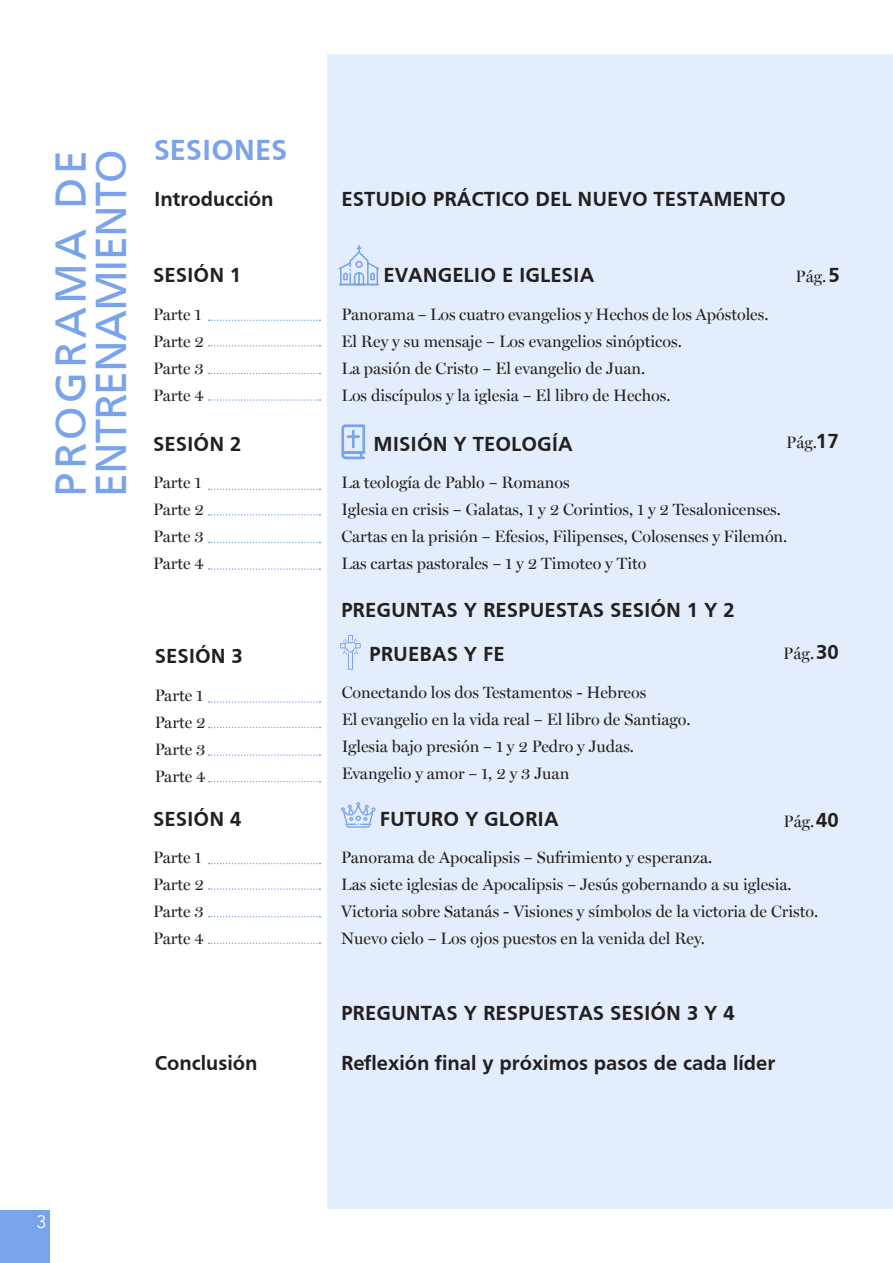
<style>
.page{position:relative;width:893px;height:1263px;background:#fff}
.page>*{position:absolute;margin:0;border:0;box-sizing:border-box;transform-origin:0 0}
.t1{font:45px/40.5px "Frutiger";letter-spacing:-.02em;color:#79a3eb}
.t2{font:700 30px "Frutiger";color:#79a3eb}
.t3{font:700 21px "Frutiger";color:#231f20}
.t4{font:18px "Avenir";color:#fff}
.t5{font:16.5px/27px "Miller Display Roman";color:#231f20}
</style>
<div class="page">
<div style="left:0;top:1211px;width:49px;height:52px;background:#79a3eb"></div>
<div style="left:328px;top:54px;width:565px;height:1155px;background:#e4edfb"></div>
<svg style="left:339px;top:245px;width:40px;height:40px"></svg>
<svg style="left:341px;top:424px;width:24px;height:35px"></svg>
<svg style="left:340px;top:635px;width:21px;height:35px"></svg>
<svg style="left:341px;top:802px;width:35px;height:26px"></svg>
<svg style="left:209px;top:320px;width:111px;height:1px"></svg>
<svg style="left:209px;top:489px;width:111px;height:1px"></svg>
<svg style="left:209px;top:701px;width:111px;height:2px"></svg>
<svg style="left:209px;top:863px;width:111px;height:1px"></svg>
<svg style="left:209px;top:345px;width:111px;height:2px"></svg>
<svg style="left:209px;top:514px;width:111px;height:2px"></svg>
<svg style="left:209px;top:727px;width:111px;height:1px"></svg>
<svg style="left:209px;top:888px;width:111px;height:2px"></svg>
<svg style="left:209px;top:373px;width:111px;height:1px"></svg>
<svg style="left:209px;top:542px;width:111px;height:1px"></svg>
<svg style="left:209px;top:754px;width:111px;height:2px"></svg>
<svg style="left:209px;top:916px;width:111px;height:1px"></svg>
<svg style="left:209px;top:399px;width:111px;height:2px"></svg>
<svg style="left:209px;top:568px;width:111px;height:2px"></svg>
<svg style="left:209px;top:781px;width:111px;height:1px"></svg>
<svg style="left:209px;top:942px;width:111px;height:2px"></svg>
<h1 class="t1" style="left:54px;top:497px;width:348px;rotate:-90deg">PROGRAMA DE<br>ENTRENAMIENTO</h1>
<h2 class="t2" style="left:154px;top:134px;width:135px">SESIONES</h2>
<p class="t3" style="left:154px;top:188px;width:121px">Introducción</p>
<p class="t3" style="left:153px;top:264px;width:90px">SESIÓN 1</p>
<p class="t5" style="left:153px;top:302px;width:52px">Parte 1<br>Parte 2<br>Parte 3<br>Parte 4</p>
<p class="t3" style="left:153px;top:433px;width:90px">SESIÓN 2</p>
<p class="t5" style="left:153px;top:471px;width:52px">Parte 1<br>Parte 2<br>Parte 3<br>Parte 4</p>
<p class="t3" style="left:155px;top:645px;width:90px">SESIÓN 3</p>
<p class="t5" style="left:155px;top:683px;width:52px">Parte 1<br>Parte 2<br>Parte 3<br>Parte 4</p>
<p class="t3" style="left:153px;top:808px;width:90px">SESIÓN 4</p>
<p class="t5" style="left:153px;top:845px;width:52px">Parte 1<br>Parte 2<br>Parte 3<br>Parte 4</p>
<p class="t3" style="left:341px;top:188px;width:446px">ESTUDIO PRÁCTICO DEL NUEVO TESTAMENTO</p>
<p class="t3" style="left:383px;top:264px;width:212px">EVANGELIO E IGLESIA</p>
<p class="t5" style="left:341px;top:302px;width:429px">Panorama – Los cuatro evangelios y Hechos de los Apóstoles.<br>El Rey y su mensaje – Los evangelios sinópticos.<br>La pasión de Cristo – El evangelio de Juan.<br>Los discípulos y la iglesia – El libro de Hechos.</p>
<p class="t3" style="left:374px;top:433px;width:201px">MISIÓN Y TEOLOGÍA</p>
<p class="t5" style="left:341px;top:471px;width:447px">La teología de Pablo – Romanos<br>Iglesia en crisis – Galatas, 1 y 2 Corintios, 1 y 2 Tesalonicenses.<br>Cartas en la prisión – Efesios, Filipenses, Colosenses y Filemón.<br>Las cartas pastorales – 1 y 2 Timoteo y Tito</p>
<p class="t3" style="left:828px;top:264px;width:13px">5</p>
<p class="t5" style="left:796px;top:265px;width:32px">Pág.</p>
<p class="t3" style="left:816px;top:430px;width:24px">17</p>
<p class="t5" style="left:786px;top:430px;width:32px">Pág.</p>
<p class="t3" style="left:341px;top:599px;width:395px">PREGUNTAS Y RESPUESTAS SESIÓN 1 Y 2</p>
<p class="t3" style="left:816px;top:641px;width:24px">30</p>
<p class="t3" style="left:369px;top:643px;width:137px">PRUEBAS Y FE</p>
<p class="t5" style="left:342px;top:680px;width:350px">Conectando los dos Testamentos - Hebreos<br>El evangelio en la vida real – El libro de Santiago.<br>Iglesia bajo presión – 1 y 2 Pedro y Judas.<br>Evangelio y amor – 1, 2 y 3 Juan</p>
<p class="t3" style="left:380px;top:808px;width:180px">FUTURO Y GLORIA</p>
<p class="t5" style="left:341px;top:845px;width:478px">Panorama de Apocalipsis – Sufrimiento y esperanza.<br>Las siete iglesias de Apocalipsis – Jesús gobernando a su iglesia.<br>Victoria sobre Satanás - Visiones y símbolos de la victoria de Cristo.<br>Nuevo cielo – Los ojos puestos en la venida del Rey.</p>
<p class="t5" style="left:783px;top:642px;width:32px">Pág.</p>
<p class="t3" style="left:816px;top:809px;width:24px">40</p>
<p class="t5" style="left:784px;top:809px;width:32px">Pág.</p>
<p class="t3" style="left:341px;top:1002px;width:395px">PREGUNTAS Y RESPUESTAS SESIÓN 3 Y 4</p>
<p class="t3" style="left:155px;top:1052px;width:104px">Conclusión</p>
<p class="t3" style="left:341px;top:1052px;width:436px">Reflexión final y próximos pasos de cada líder</p>
<p class="t4" style="left:36px;top:1211px;width:12px">3</p>
</div>
